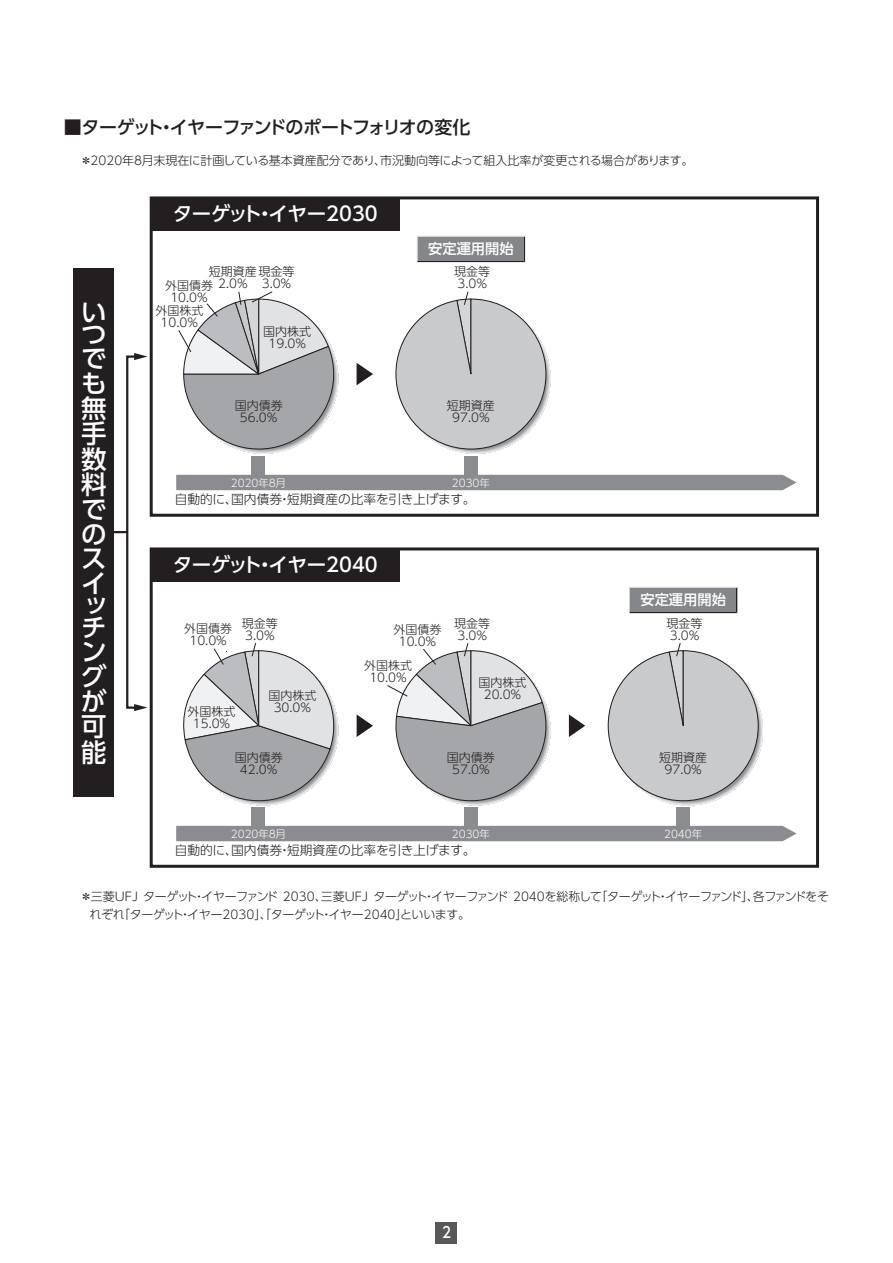
<style>
.page{position:relative;width:893px;height:1263px;background:#fff}
.page>*{position:absolute;margin:0;border:0;box-sizing:border-box;transform-origin:0 0}
.t1{font:500 25.5px/24.6px "UD Shin Go Pro";color:#fff;text-align:justify}
.t2{font:500 19.5px "UD Shin Go Pro";letter-spacing:-.01em;color:#fff}
.t3{font:500 18px "UD Shin Go Pro";letter-spacing:-.06em;color:#231f20}
.t4{font:500 15px "UD Shin Go Pro";color:#fff;scale:.9 1}
.t5{font:500 14.25px "UD Shin Go Pro";color:#fff}
.t6{font:300 12.75px "UD Shin Go Pro";color:#231f20}
.t7{font:300 12px/12px "UD Shin Go Pro";color:#231f20;text-align:center}
.t8{font:300 12px/18px "UD Shin Go Pro";letter-spacing:-.03em;color:#231f20}
.t9{font:300 10.5px "UD Shin Go Pro";color:#fff}
</style>
<div class="page">
<div style="left:436px;top:1222px;width:21px;height:21px;background:#57585a"></div>
<svg style="left:629px;top:587px;width:108px;height:26px"></svg>
<div style="left:630px;top:588px;width:106px;height:23px;background:#848689"></div>
<svg style="left:417px;top:236px;width:108px;height:26px"></svg>
<div style="left:418px;top:237px;width:106px;height:23px;background:#848689"></div>
<svg style="left:357px;top:363px;width:16px;height:22px"></svg>
<svg style="left:357px;top:714px;width:16px;height:23px"></svg>
<svg style="left:569px;top:714px;width:16px;height:23px"></svg>
<div style="left:176px;top:475px;width:621px;height:15px;background:#8a8c8f"></div>
<div style="left:251px;top:456px;width:14px;height:28px;background:#8a8c8f"></div>
<div style="left:464px;top:456px;width:14px;height:28px;background:#8a8c8f"></div>
<div style="left:176px;top:826px;width:620px;height:15px;background:#8a8c8f"></div>
<div style="left:251px;top:807px;width:14px;height:28px;background:#8a8c8f"></div>
<div style="left:464px;top:807px;width:14px;height:28px;background:#8a8c8f"></div>
<div style="left:676px;top:807px;width:14px;height:28px;background:#8a8c8f"></div>
<svg style="left:395px;top:291px;width:156px;height:163px"></svg>
<svg style="left:608px;top:643px;width:155px;height:162px"></svg>
<svg style="left:387px;top:643px;width:164px;height:163px"></svg>
<svg style="left:183px;top:643px;width:155px;height:163px"></svg>
<svg style="left:178px;top:291px;width:161px;height:163px"></svg>
<div style="left:150px;top:196px;width:669px;height:321px;border:3px solid #231f20"></div>
<div style="left:150px;top:547px;width:669px;height:321px;border:3px solid #231f20"></div>
<div style="left:151px;top:198px;width:249px;height:32px;background:#231f20"></div>
<div style="left:151px;top:549px;width:249px;height:32px;background:#231f20"></div>
<div style="left:126px;top:355px;width:12px;height:354px;border:2px solid #231f20"></div>
<svg style="left:134px;top:353px;width:13px;height:7px"></svg>
<svg style="left:134px;top:704px;width:13px;height:7px"></svg>
<svg style="left:114px;top:531px;width:13px;height:2px"></svg>
<div style="left:74px;top:268px;width:40px;height:528px;background:#231f20"></div>
<h3 class="t3" style="left:64px;top:113px;width:408px">■ターゲット・イヤーファンドのポートフォリオの変化</h3>
<p class="t7" style="left:80px;top:154px;width:615px">＊2020年８月末現在に計画している基本資産配分であり、市況動向等によって組入比率が変更される場合があります。</p>
<h1 class="t1" style="left:81px;top:299px;width:27px">いつでも無手数料でのスイ</h1>
<h1 class="t1" style="left:81px;top:592px;width:27px">ッチングが可能</h1>
<h2 class="t2" style="left:173px;top:198px;width:206px">ターゲット・イヤー2030</h2>
<p class="t7" style="left:218px;top:265px;width:78px;text-align:left;text-indent:-9px">短期資産現金等<br>2.0％</p>
<p class="t7" style="left:263px;top:325px;width:49px">国内株式<br>19.0％</p>
<p class="t7" style="left:262px;top:277px;width:32px">3.0％</p>
<p class="t7" style="left:165px;top:279px;width:49px">外国債券<br>10.0％</p>
<p class="t7" style="left:155px;top:304px;width:50px">外国株式<br>10.0％</p>
<p class="t7" style="left:235px;top:399px;width:49px">国内債券<br>56.0％</p>
<p class="t5" style="left:428px;top:237px;width:87px">安定運用開始</p>
<p class="t7" style="left:454px;top:265px;width:37px;text-align:left">現金等<br>3.0％</p>
<p class="t7" style="left:447px;top:399px;width:49px">短期資産<br>97.0％</p>
<p class="t9" style="left:231px;top:474px;width:57px">2020年８月</p>
<p class="t9" style="left:452px;top:474px;width:40px">2030年</p>
<p class="t6" style="left:175px;top:488px;width:302px">自動的に、国内債券・短期資産の比率を引き上げます。</p>
<h2 class="t2" style="left:173px;top:549px;width:206px">ターゲット・イヤー2040</h2>
<p class="t7" style="left:184px;top:622px;width:49px">外国債券<br>10.0％</p>
<p class="t7" style="left:242px;top:617px;width:37px;text-align:left">現金等<br>3.0％</p>
<p class="t7" style="left:268px;top:689px;width:49px">国内株式</p>
<p class="t7" style="left:188px;top:705px;width:50px">外国株式</p>
<p class="t7" style="left:274px;top:701px;width:40px">30.0％</p>
<p class="t7" style="left:193px;top:717px;width:40px">15.0％</p>
<p class="t7" style="left:393px;top:623px;width:49px">外国債券<br>10.0％</p>
<p class="t7" style="left:364px;top:659px;width:49px">外国株式<br>10.0％</p>
<p class="t7" style="left:454px;top:617px;width:37px;text-align:left">現金等<br>3.0％</p>
<p class="t7" style="left:478px;top:676px;width:49px">国内株式<br>20.0％</p>
<p class="t7" style="left:235px;top:750px;width:49px">国内債券<br>42.0％</p>
<p class="t7" style="left:447px;top:750px;width:49px">国内債券<br>57.0％</p>
<p class="t5" style="left:640px;top:588px;width:87px">安定運用開始</p>
<p class="t7" style="left:666px;top:617px;width:37px;text-align:left">現金等<br>3.0％</p>
<p class="t7" style="left:659px;top:750px;width:49px">短期資産<br>97.0％</p>
<p class="t9" style="left:231px;top:825px;width:57px">2020年８月</p>
<p class="t9" style="left:452px;top:825px;width:40px">2030年</p>
<p class="t9" style="left:664px;top:825px;width:40px">2040年</p>
<p class="t6" style="left:175px;top:839px;width:302px">自動的に、国内債券・短期資産の比率を引き上げます。</p>
<p class="t8" style="left:89px;top:887px;width:741px;text-indent:-9px">＊三菱ＵＦＪ ターゲット・イヤーファンド 2030、三菱ＵＦＪ ターゲット・イヤーファンド 2040を総称して「ターゲット・イヤーファンド」、各ファンドをそれぞれ「ターゲット・イヤー2030」、「ターゲット・イヤー2040」といいます。</p>
<p class="t4" style="left:442px;top:1220px;width:11px">2</p>
</div>
